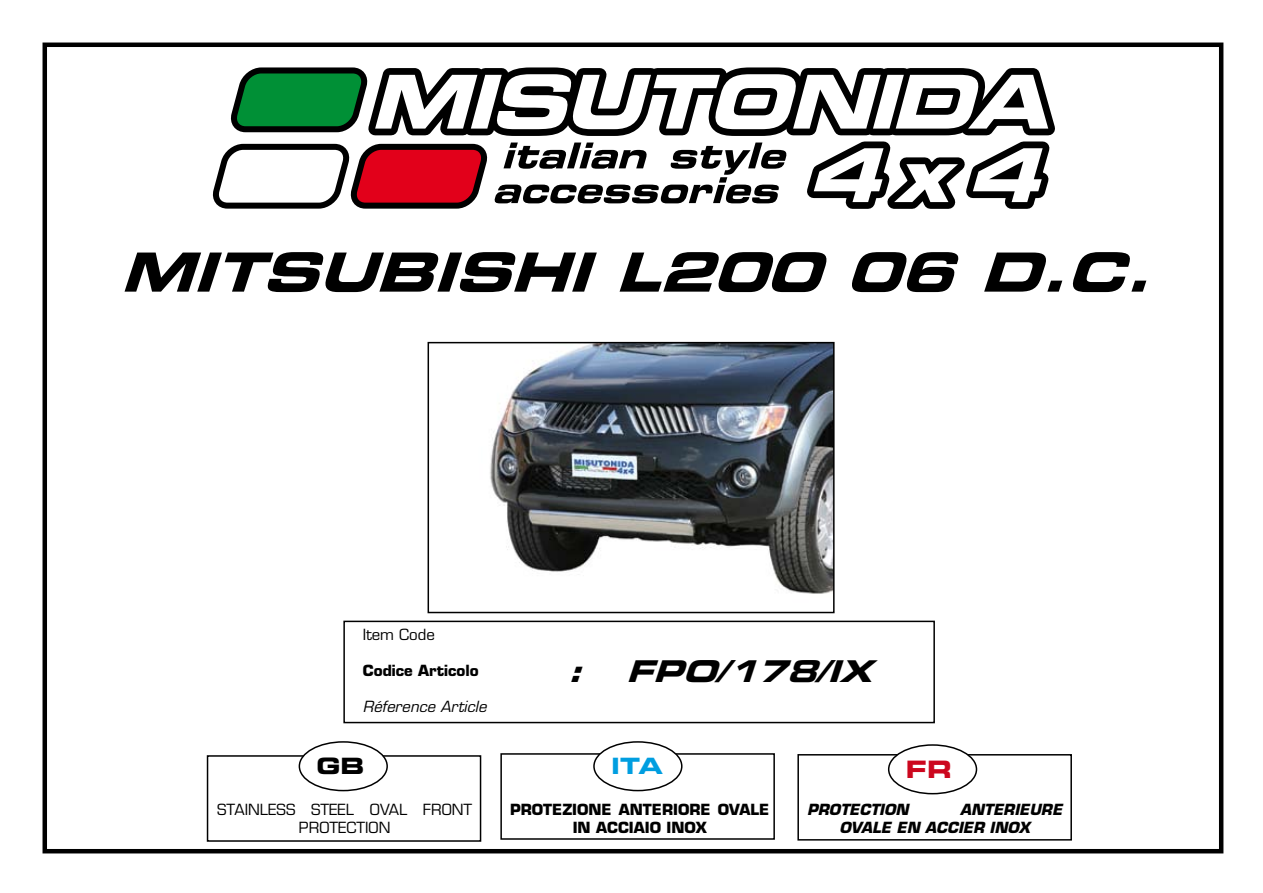
<style>
.page{position:relative;width:1263px;height:893px;background:#fff}
.page>*{position:absolute;margin:0;border:0;box-sizing:border-box;transform-origin:0 0}
.t1{font:italic 54px "Eurostile LT Std Bold Ex 2";color:#000}
.t2{font:italic 30px "Eurostile LT Std Bold Ex 2";color:#000}
.t3{font:24px "Eurostile LT Std Bold Ex 2";color:#cc071e}
.t4{font:22.5px "Eurostile LT Std Bold Ex 2";color:#009ee0}
.t5{font:22.5px "Eurostile LT Std Bold Ex 2";color:#000}
.t6{font:700 15px/18px "Eurostile LT Std";color:#000;text-align:center}
.t7{font:15px/18px "Eurostile LT Std";color:#000;text-align:center}
.t8{font:italic 700 15px/18px "Eurostile LT Std";color:#000}
.t9{font:italic 15px "Eurostile LT Std";color:#000}
</style>
<div class="page">
<img style="left:490px;top:345px;width:341px;height:249px">
<div style="left:427px;top:342px;width:407px;height:271px;border:2px solid #000"></div>
<div style="left:43px;top:43px;width:1180px;height:810px;border:4px solid #000"></div>
<div style="left:343px;top:621px;width:592px;height:102px;border:2px solid #000"></div>
<div style="left:207px;top:755px;width:274px;height:87px;border:2px solid #000"></div>
<div style="left:299px;top:742px;width:88px;height:49px;background:#fff;border-radius:50%"></div>
<div style="left:299px;top:741px;width:89px;height:50px;border:2px solid #000;border-radius:50%"></div>
<div style="left:500px;top:753px;width:275px;height:87px;border:2px solid #000"></div>
<div style="left:594px;top:742px;width:88px;height:49px;background:#fff;border-radius:50%"></div>
<div style="left:593px;top:741px;width:89px;height:50px;border:2px solid #000;border-radius:50%"></div>
<div style="left:797px;top:754px;width:275px;height:87px;border:2px solid #000"></div>
<div style="left:889px;top:745px;width:87px;height:49px;background:#fff;border-radius:50%"></div>
<div style="left:888px;top:744px;width:89px;height:50px;border:2px solid #000;border-radius:50%"></div>
<svg style="left:213px;top:67px;width:842px;height:142px"></svg>
<h1 class="t1" style="left:120px;top:234px;width:1055px">MITSUBISHIL200 06 D.C.</h1>
<p class="t7" style="left:363px;top:625px;width:73px">Item Code</p>
<p class="t6" style="left:363px;top:661px;width:117px">Codice Articolo</p>
<p class="t9" style="left:363px;top:697px;width:125px">Réference Article</p>
<h2 class="t2" style="left:567px;top:650px;width:319px">: FPO/178/IX</h2>
<h3 class="t5" style="left:317px;top:750px;width:49px">GB</h3>
<h3 class="t4" style="left:611px;top:750px;width:53px">ITA</h3>
<h3 class="t3" style="left:906px;top:752px;width:48px">FR</h3>
<p class="t6" style="left:510px;top:800px;width:261px">PROTEZIONE ANTERIORE OVALE<br>IN ACCIAIO INOX</p>
<p class="t7" style="left:217px;top:800px;width:257px">STAINLESS STEEL OVAL FRONT<br>PROTECTION</p>
<p class="t8" style="left:807px;top:800px;width:103px">PROTECTION</p>
<p class="t8" style="left:839px;top:800px;width:224px;text-indent:121px">ANTERIEURE<br>OVALE EN ACCIER INOX</p>
</div>
